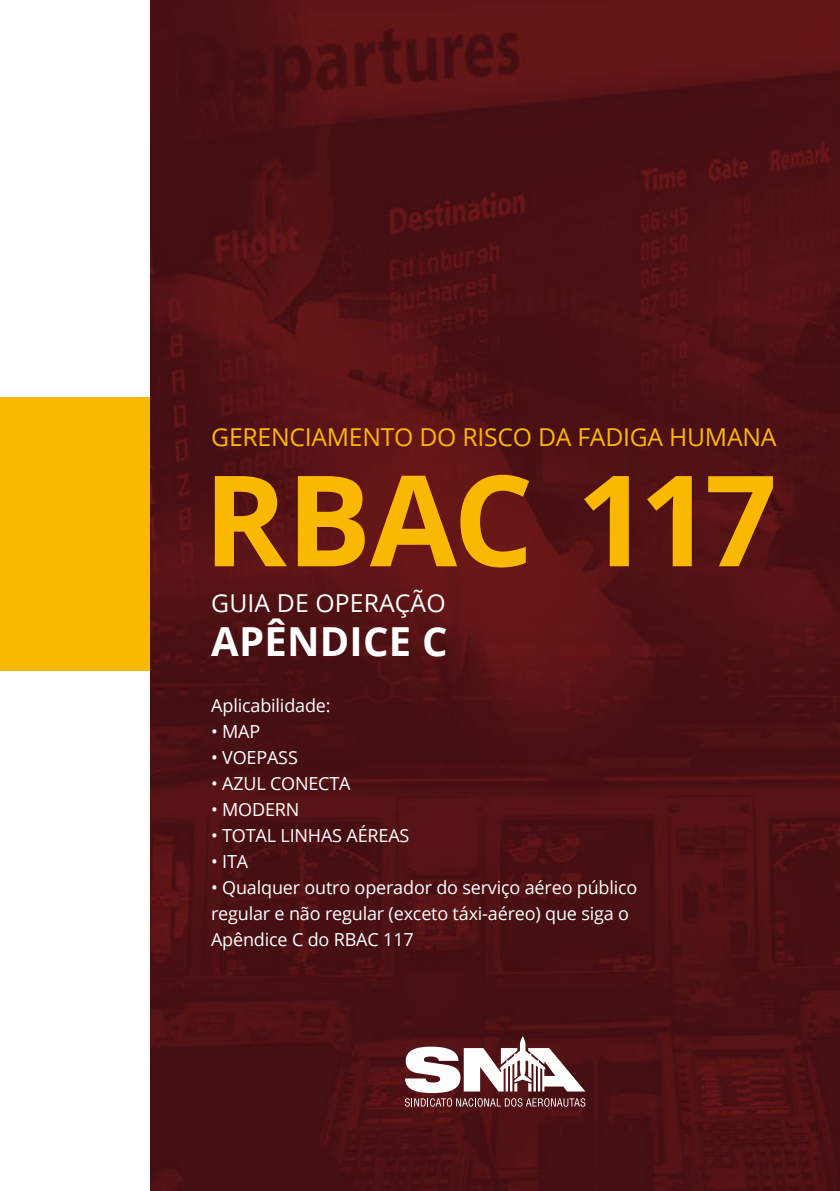
<style>
.page{position:relative;width:840px;height:1191px;background:#fff}
.page>*{position:absolute;margin:0;border:0;box-sizing:border-box;transform-origin:0 0}
.t1{font:700 126.2px "Open Sans";letter-spacing:-.03em;color:#fbb800}
.t2{font:700 40px "Open Sans";letter-spacing:.005em;color:#fff}
.t3{font:24.8px "Open Sans";letter-spacing:-.01em;color:#fbb800}
.t4{font:24.8px "Open Sans";letter-spacing:.005em;color:#fff}
.t5{font:18px/26px "Open Sans";letter-spacing:-.01em;color:#fff}
</style>
<div class="page">
<div style="left:0;top:397px;width:150px;height:273px;background:#fbb800"></div>
<img style="left:150px;top:0;width:689px;height:1191px">
<svg style="left:405px;top:1036px;width:180px;height:70px"></svg>
<h3 class="t3" style="left:211px;top:420px;width:566px">GERENCIAMENTO DO RISCO DA FADIGA HUMANA</h3>
<h1 class="t1" style="left:203px;top:431px;width:574px">RBAC 117</h1>
<h3 class="t4" style="left:211px;top:586px;width:236px">GUIA DE OPERAÇÃO</h3>
<h2 class="t2" style="left:211px;top:613px;width:238px">APÊNDICE C</h2>
<p class="t5" style="left:211px;top:692px;width:121px">Aplicabilidade:</p>
<p class="t5" style="left:211px;top:718px;width:51px">• MAP</p>
<p class="t5" style="left:211px;top:744px;width:88px">• VOEPASS</p>
<p class="t5" style="left:211px;top:770px;width:141px">• AZUL CONECTA</p>
<p class="t5" style="left:211px;top:796px;width:90px">• MODERN</p>
<p class="t5" style="left:211px;top:822px;width:200px">• TOTAL LINHAS AÉREAS</p>
<p class="t5" style="left:211px;top:848px;width:39px">• ITA</p>
<p class="t5" style="left:211px;top:874px;width:427px">• Qualquer outro operador do serviço aéreo público regular e não regular (exceto táxi-aéreo) que siga o<br>Apêndice C do RBAC 117</p>
</div>
